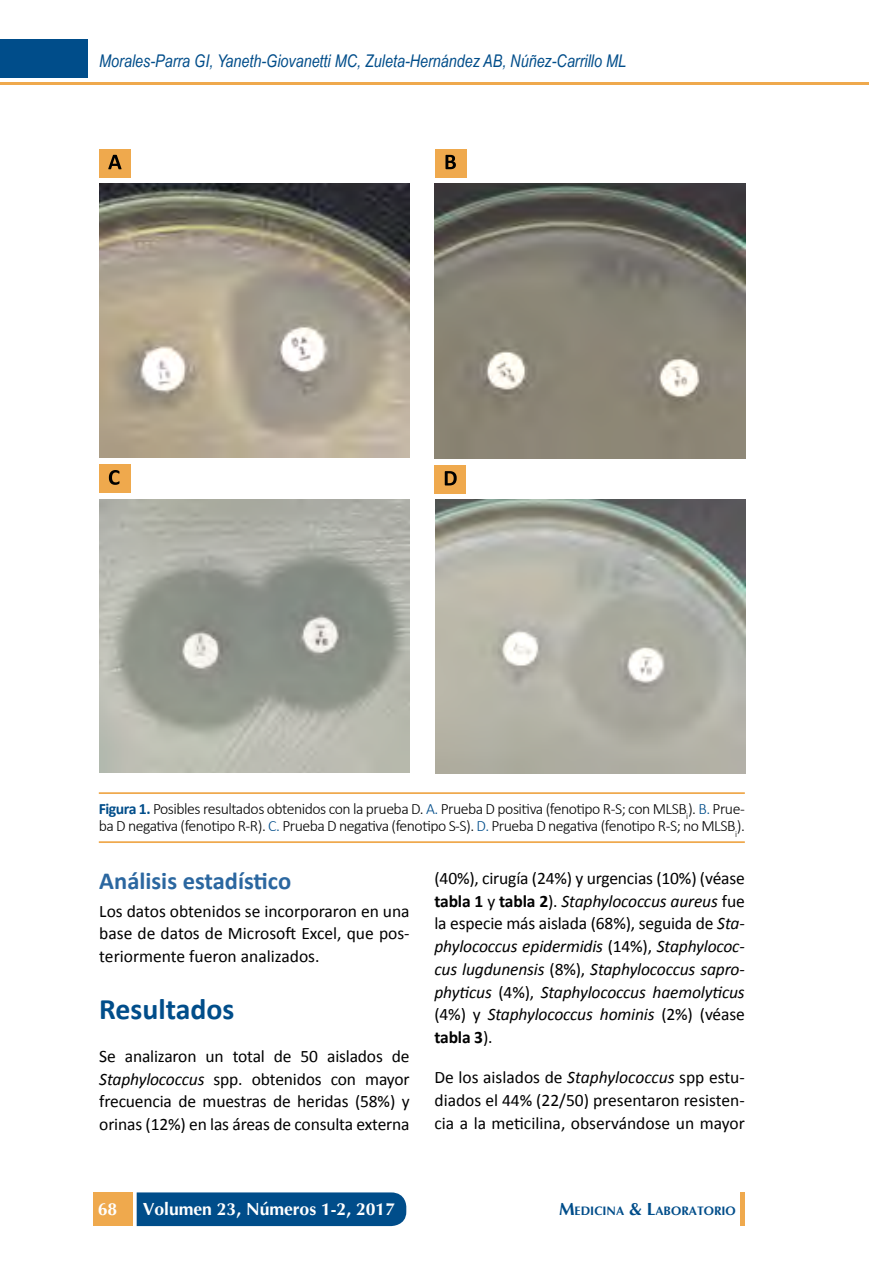
<style>
.page{position:relative;width:869px;height:1265px;background:#fff}
.page>*{position:absolute;margin:0;border:0;box-sizing:border-box;transform-origin:0 0}
.t1{font:700 29.75px "Calibri";color:#004d8a}
.t2{font:700 24.5px "Calibri";color:#2b67a0}
.t3{font:17.5px/22.8px "Calibri";color:#000;text-align:justify}
.t4{font:italic 17.5px/22.8px "Calibri";letter-spacing:-.01em;color:#000;text-align:justify}
.t5{font:italic 17.5px "Arial Narrow";color:#004d8a}
.t6{font:700 17.5px "Optima";color:#fff}
.t7{font:300 15.75px/17.5px "Calibri";letter-spacing:-.03em;color:#000}
.t8{font:700 12.25px "Optima";color:#004d8a}
.s1{font-weight:700;color:#004d8a}
.s2{color:#004d8a}
.s3{font-style:italic}
.s4{font-style:normal}
.s5{font-weight:700;font-style:normal}
.s6{font-size:17.5px}
</style>
<div class="page">
<div style="left:0;top:40px;width:87px;height:38px;background:#004d8a"></div>
<hr style="left:0;top:83px;width:868px;height:2px;background:#efa94d">
<div style="left:739px;top:1192px;width:5px;height:34px;background:#efa94d"></div>
<div style="left:137px;top:1192px;width:269px;height:34px;background:#004d8a"></div>
<div style="left:93px;top:1192px;width:39px;height:34px;background:#efa94d"></div>
<img style="left:99px;top:183px;width:310px;height:275px">
<img style="left:434px;top:183px;width:311px;height:276px">
<img style="left:435px;top:499px;width:310px;height:275px">
<img style="left:99px;top:499px;width:310px;height:274px">
<hr style="left:99px;top:792px;width:645px;height:2px;background:#efa94d">
<hr style="left:99px;top:841px;width:645px;height:2px;background:#efa94d">
<div style="left:99px;top:149px;width:32px;height:28px;background:#efa94d"></div>
<svg style="left:108px;top:155px;width:13px;height:14px"></svg>
<div style="left:435px;top:149px;width:31px;height:28px;background:#efa94d"></div>
<svg style="left:445px;top:155px;width:10px;height:14px"></svg>
<div style="left:99px;top:464px;width:32px;height:29px;background:#efa94d"></div>
<svg style="left:109px;top:470px;width:10px;height:15px"></svg>
<div style="left:434px;top:465px;width:32px;height:29px;background:#efa94d"></div>
<svg style="left:444px;top:471px;width:12px;height:14px"></svg>
<p class="t5" style="left:99px;top:49px;width:528px">Morales-Parra GI, Yaneth-Giovanetti MC, Zuleta-Hernández AB, Núñez-Carrillo ML</p>
<p class="t7" style="left:99px;top:800px;width:647px"><span class="s1">Figura 1.</span> Posibles resultados obtenidos con la prueba D. <span class="s2">A.</span> Prueba D positiva (fenotipo R-S; con MLSB<sub>i</sub>). <span class="s2">B.</span> Prue&shy;ba D negativa (fenotipo R-R). <span class="s2">C.</span> Prueba D negativa (fenotipo S-S). <span class="s2">D.</span> Prueba D negativa (fenotipo R-S; no MLSB<sub>i</sub>).</p>
<h2 class="t2" style="left:99px;top:864px;width:193px">Análisis estadístico</h2>
<p class="t3" style="left:99px;top:899px;width:312px">Los datos obtenidos se incorporaron en una base de datos de Microsoft Excel, que pos&shy;teriormente fueron analizados.</p>
<h1 class="t1" style="left:99px;top:988px;width:136px">Resultados</h1>
<p class="t3" style="left:99px;top:1044px;width:312px">Se analizaron un total de 50 aislados de <span class="s3">Staphylococcus</span> spp. obtenidos con mayor frecuencia de muestras de heridas (58%) y orinas (12%) en las áreas de consulta externa</p>
<p class="t4" style="left:434px;top:866px;width:312px"><span class="s4">(40%), cirugía (24%) y urgencias (10%) (véase </span><span class="s5">tabla 1</span> <span class="s4">y</span> <span class="s5">tabla 2</span><span class="s4">).</span> Staphylococcus aureus <span class="s4">fue la especie más aislada (68%), seguida de</span> Sta&shy;phylococcus epidermidis <span class="s4">(14%),</span> Staphylococ&shy;cus lugdunensis <span class="s4">(8%),</span> Staphylococcus sapro&shy;phyticus <span class="s4">(4%),</span> Staphylococcus haemolyticus <span class="s4">(4%) y</span> Staphylococcus hominis <span class="s4">(2%) (véase </span><span class="s5">tabla 3</span><span class="s4">).</span></p>
<p class="t3" style="left:434px;top:1065px;width:312px">De los aislados de <span class="s3">Staphylococcus</span> spp estu&shy;diados el 44% (22/50) presentaron resisten&shy;cia a la meticilina, observándose un mayor</p>
<p class="t6" style="left:98px;top:1199px;width:21px">68</p>
<p class="t6" style="left:143px;top:1199px;width:253px">Volumen 23, Números 1-2, 2017</p>
<p class="t8" style="left:558px;top:1204px;width:178px"><span class="s6">M</span>EDICINA <span class="s6">&amp; L</span>ABORATORIO</p>
</div>
